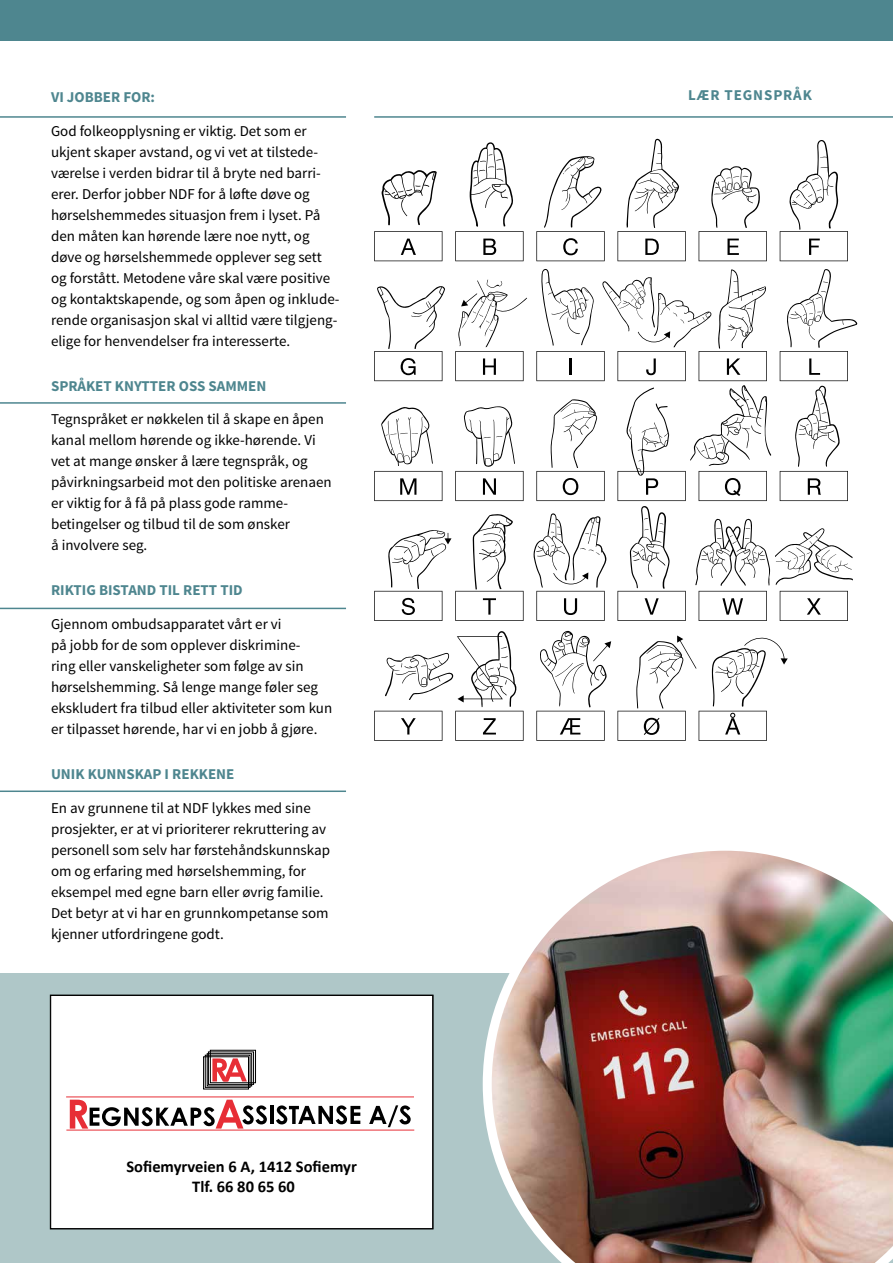
<style>
.page{position:relative;width:893px;height:1263px;background:#fff}
.page>*{position:absolute;margin:0;border:0;box-sizing:border-box;transform-origin:0 0}
.t1{font:700 16.5px/19.8px "Calibri";color:#000;text-align:center}
.t2{font:15px/21px "Source Sans Pro";color:#000}
.t3{font:700 15px "Source Sans Pro";color:#4e868f}
.t4{font:700 15px "Source Sans Pro";letter-spacing:.06em;color:#4e868f}
</style>
<div class="page">
<div style="left:0;top:0;width:893px;height:41px;background:#4e868f"></div>
<div style="left:0;top:974px;width:893px;height:289px;background:#afc7c8"></div>
<div style="left:50px;top:995px;width:383px;height:234px;background:#fff"></div>
<svg style="left:70px;top:1100px;width:197px;height:28px"></svg>
<hr style="left:270px;top:1106px;width:3px;height:18px;background:#000">
<svg style="left:276px;top:1105px;width:84px;height:19px"></svg>
<svg style="left:369px;top:1105px;width:42px;height:22px"></svg>
<hr style="left:66px;top:1096px;width:348px;height:1px;background:#e72e36">
<hr style="left:66px;top:1130px;width:348px;height:1px;background:#e72e36">
<svg style="left:212px;top:1058px;width:35px;height:23px"></svg>
<div style="left:203px;top:1056px;width:46px;height:33px;border:1px solid #000"></div>
<div style="left:205px;top:1055px;width:45px;height:32px;border:1px solid #000"></div>
<div style="left:207px;top:1053px;width:45px;height:33px;border:1px solid #000"></div>
<div style="left:208px;top:1052px;width:46px;height:32px;border:1px solid #000"></div>
<div style="left:210px;top:1050px;width:46px;height:33px;border:1px solid #000"></div>
<div style="left:50px;top:995px;width:383px;height:234px;border:1px solid #000"></div>
<svg style="left:374px;top:170px;width:68px;height:91px"></svg>
<svg style="left:455px;top:142px;width:69px;height:119px"></svg>
<svg style="left:536px;top:156px;width:69px;height:105px"></svg>
<svg style="left:617px;top:139px;width:69px;height:122px"></svg>
<svg style="left:699px;top:166px;width:68px;height:95px"></svg>
<svg style="left:780px;top:140px;width:68px;height:121px"></svg>
<svg style="left:455px;top:279px;width:72px;height:102px"></svg>
<svg style="left:374px;top:407px;width:68px;height:94px"></svg>
<svg style="left:455px;top:406px;width:69px;height:95px"></svg>
<svg style="left:374px;top:286px;width:71px;height:95px"></svg>
<svg style="left:536px;top:631px;width:75px;height:110px"></svg>
<svg style="left:533px;top:269px;width:324px;height:352px"></svg>
<svg style="left:374px;top:631px;width:150px;height:110px"></svg>
<svg style="left:617px;top:635px;width:171px;height:106px"></svg>
<svg style="left:374px;top:514px;width:150px;height:107px"></svg>
<img style="left:483px;top:850px;width:410px;height:413px">
<hr style="left:0;top:116px;width:346px;height:2px;background:#4e868f">
<hr style="left:374px;top:116px;width:519px;height:2px;background:#4e868f">
<hr style="left:0;top:402px;width:346px;height:2px;background:#4e868f">
<hr style="left:0;top:608px;width:346px;height:1px;background:#4e868f">
<hr style="left:0;top:790px;width:346px;height:2px;background:#4e868f">
<p class="t3" style="left:51px;top:87px;width:106px">VI JOBBER FOR:</p>
<p class="t4" style="left:688px;top:85px;width:125px">LÆR TEGNSPRÅK</p>
<p class="t2" style="left:51px;top:120px;width:290px">God folkeopplysning er viktig. Det som er ukjent skaper avstand, og vi vet at tilstede&shy;værelse i verden bidrar til å bryte ned barri&shy;erer. Derfor jobber NDF for å løfte døve og hørselshemmedes situasjon frem i lyset. På den måten kan hørende lære noe nytt, og døve og hørselshemmede opplever seg sett og forstått. Metodene våre skal være positive og kontaktskapende, og som åpen og inklude&shy;rende organisasjon skal vi alltid være tilgjeng&shy;elige for henvendelser fra interesserte.</p>
<p class="t3" style="left:51px;top:376px;width:217px">SPRÅKET KNYTTER OSS SAMMEN</p>
<p class="t2" style="left:51px;top:409px;width:282px">Tegnspråket er nøkkelen til å skape en åpen kanal mellom hørende og ikke-hørende. Vi vet at mange ønsker å lære tegnspråk, og påvirkningsarbeid mot den politiske arenaen er viktig for å få på plass gode ramme&shy;betingelser og tilbud til de som ønsker<br>å involvere seg.</p>
<p class="t3" style="left:51px;top:581px;width:193px">RIKTIG BISTAND TIL RETT TID</p>
<p class="t2" style="left:51px;top:614px;width:283px">Gjennom ombudsapparatet vårt er vi<br>på jobb for de som opplever diskrimine-<br>ring eller vanskeligheter som følge av sin hørselshemming. Så lenge mange føler seg ekskludert fra tilbud eller aktiviteter som kun er tilpasset hørende, har vi en jobb å gjøre.</p>
<p class="t3" style="left:51px;top:764px;width:185px">UNIK KUNNSKAP I REKKENE</p>
<p class="t2" style="left:51px;top:798px;width:281px">En av grunnene til at NDF lykkes med sine prosjekter, er at vi prioriterer rekruttering av personell som selv har førstehåndskunnskap om og erfaring med hørselshemming, for eksempel med egne barn eller øvrig familie.<br>Det betyr at vi har en grunnkompetanse som kjenner utfordringene godt.</p>
<p class="t1" style="left:126px;top:1156px;width:232px">Sofiemyrveien 6 A, 1412 Sofiemyr<br>Tlf. 66 80 65 60</p>
</div>
